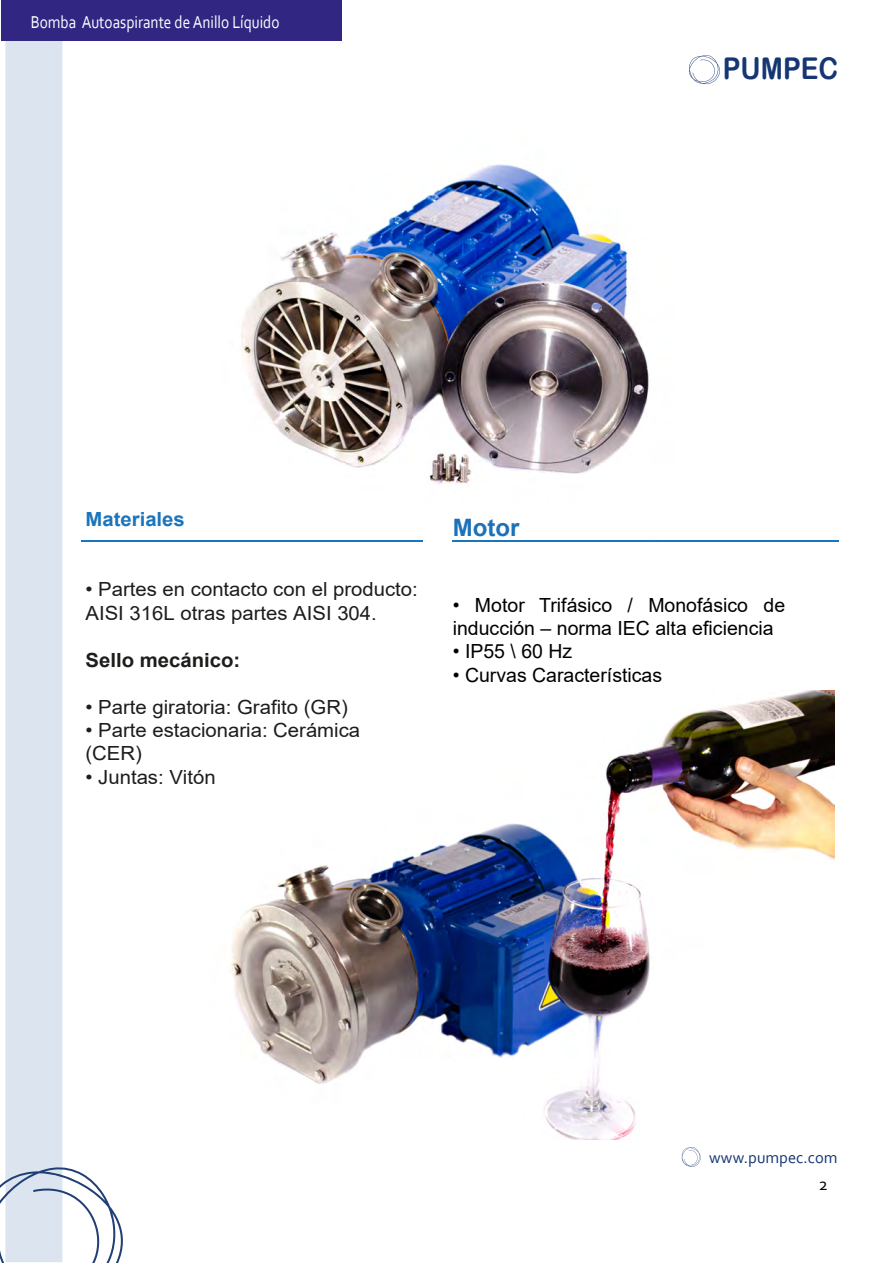
<style>
.page{position:relative;width:893px;height:1263px;background:#fff}
.page>*{position:absolute;margin:0;border:0;box-sizing:border-box;transform-origin:0 0}
.t1{font:30px "Arial Rounded MT Bold";color:#163673;scale:.89 1}
.t2{font:700 24px "Arial";color:#1d71b8}
.t3{font:19.5px/23.4px "Arial";color:#1d1d1b;scale:1.04 1}
.t4{font:19.5px/23.4px "Arial";color:#000}
.t5{font:700 19.5px "Arial";color:#1d1d1b;scale:1.04 1}
.t6{font:700 19.5px "Arial";color:#1b75bc;scale:1.04 1}
.t7{font:18px "Corbel";color:#fff;scale:.85 1}
.t8{font:18px "Corbel";color:#000}
.t9{font:16.5px "Corbel";color:#163673}
</style>
<div class="page">
<img style="left:123px;top:164px;width:676px;height:378px">
<img style="left:231px;top:690px;width:603px;height:450px">
<div style="left:5px;top:0;width:58px;height:1263px;background:#dce5ef"></div>
<div style="left:4px;top:0;width:60px;height:1263px;border:1px solid #fff"></div>
<svg style="left:682px;top:1147px;width:19px;height:20px"></svg>
<hr style="left:81px;top:541px;width:342px;height:1px;background:#1b75bc">
<hr style="left:452px;top:540px;width:387px;height:1px;background:#1b75bc">
<div style="left:1px;top:0;width:340px;height:41px;background:#312783"></div>
<svg style="left:689px;top:55px;width:31px;height:29px"></svg>
<svg style="left:0;top:1166px;width:123px;height:97px"></svg>
<p class="t7" style="left:31px;top:11px;width:294px">Bomba Autoaspirante de Anillo Líquido</p>
<h1 class="t1" style="left:723px;top:51px;width:131px">PUMPEC</h1>
<p class="t6" style="left:86px;top:506px;width:97px">Materiales</p>
<p class="t3" style="left:86px;top:578px;width:321px">• Partes en contacto con el producto:<br>AISI 316L otras partes AISI 304.</p>
<p class="t5" style="left:86px;top:646px;width:150px">Sello mecánico:</p>
<p class="t3" style="left:86px;top:695px;width:254px">• Parte giratoria: Grafito (GR)</p>
<p class="t3" style="left:86px;top:718px;width:266px">• Parte estacionaria: Cerámica (CER)</p>
<p class="t3" style="left:86px;top:765px;width:127px">• Juntas: Vitón</p>
<p class="t2" style="left:453px;top:511px;width:68px">Motor</p>
<p class="t4" style="left:453px;top:593px;width:334px">• Motor Trifásico / Monofásico de inducción – norma IEC alta eficiencia</p>
<p class="t4" style="left:453px;top:640px;width:121px">• IP55 \ 60 Hz</p>
<p class="t4" style="left:453px;top:663px;width:211px">• Curvas Características</p>
<p class="t9" style="left:709px;top:1147px;width:130px">www.pumpec.com</p>
<p class="t8" style="left:819px;top:1172px;width:11px">2</p>
</div>
